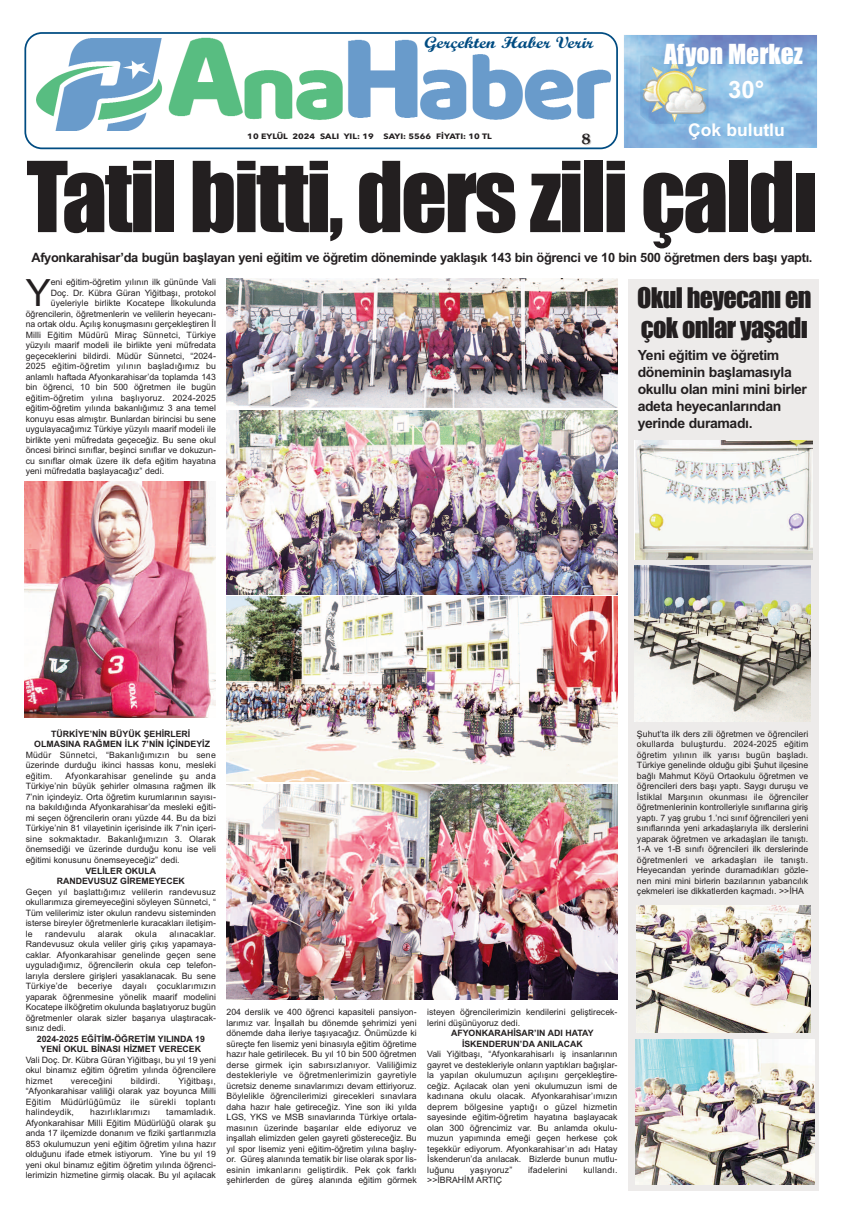
<style>
.page{position:relative;width:844px;height:1216px;background:#fff}
.page>*{position:absolute;margin:0;border:0;box-sizing:border-box;transform-origin:0 0}
.t1{font:90.12px "Impact";letter-spacing:-.025em;color:#231f20}
.t2{font:37.54px "Arial";color:#231f20}
.t3{font:26.25px/29.8px "Impact";letter-spacing:-.025em;color:#231f20}
.t4{font:25.55px "Impact";color:#fff}
.t5{font:700 23.97px "Arial";color:#fff}
.t6{font:700 17.5px "Arial";color:#fff}
.t7{font:16.36px "Script MT Bold";color:#004c82;scale:1.17 1}
.t8{font:700 15.75px "Palatino";color:#231f20;scale:1.19 1}
.t9{font:700 14px/16.8px "Arial";letter-spacing:-.03em;color:#231f20}
.t10{font:700 12.86px "Arial";letter-spacing:-.03em;color:#231f20}
.t11{font:8.75px/10.5px "Arial";color:#231f20;text-align:justify}
.t12{font:700 8.75px/10.5px "Arial";color:#231f20;text-align:center}
.t13{font:8.75px "Arial";letter-spacing:.02em;color:#231f20}
.t14{font:700 7.79px "Avenir Next LT Pro";color:#231f20;scale:1.13 1}
</style>
<div class="page">
<svg style="left:24px;top:32px;width:593px;height:117px"></svg>
<img style="left:36px;top:39px;width:127px;height:92px">
<img style="left:164px;top:35px;width:80px;height:95px">
<img style="left:345px;top:37px;width:76px;height:93px">
<img style="left:244px;top:63px;width:102px;height:66px">
<img style="left:420px;top:54px;width:190px;height:76px">
<svg style="left:624px;top:35px;width:193px;height:113px"></svg>
<img style="left:624px;top:36px;width:192px;height:111px">
<img style="left:640px;top:56px;width:68px;height:68px">
<img style="left:25px;top:481px;width:190px;height:237px">
<img style="left:226px;top:279px;width:391px;height:128px">
<img style="left:226px;top:410px;width:391px;height:185px">
<img style="left:226px;top:596px;width:391px;height:185px">
<svg style="left:226px;top:998px;width:391px;height:2px"></svg>
<img style="left:226px;top:784px;width:391px;height:214px">
<div style="left:628px;top:280px;width:191px;height:911px;background:#edebea"></div>
<img style="left:635px;top:440px;width:177px;height:119px">
<img style="left:634px;top:566px;width:176px;height:155px">
<img style="left:636px;top:905px;width:174px;height:127px">
<img style="left:635px;top:1039px;width:179px;height:145px">
<h3 class="t7" style="left:424px;top:33px;width:146px">Gerçekten Haber Verir</h3>
<h3 class="t4" style="left:664px;top:40px;width:140px">Afyon Merkez</h3>
<h3 class="t5" style="left:727px;top:76px;width:38px">30°</h3>
<h3 class="t6" style="left:687px;top:120px;width:98px">Çok bulutlu</h3>
<h1 class="t1" style="left:26px;top:148px;width:792px">Tatil bitti, ders zili çaldı</h1>
<h3 class="t10" style="left:31px;top:250px;width:782px">Afyonkarahisar’da bugün başlayan yeni eğitim ve öğretim döneminde yaklaşık 143 bin öğrenci ve 10 bin 500 öğretmen ders başı yaptı.</h3>
<h2 class="t2" style="left:26px;top:271px;width:27px">Y</h2>
<p class="t11" style="left:51px;top:277px;width:167px">eni eğitim-öğretim yılının ilk gününde Vali</p>
<p class="t14" style="left:247px;top:133px;width:218px">10 EYLÜL 2024 SALI YIL: 19 SAYI: 5566 FİYATI: 10 TL</p>
<h3 class="t8" style="left:581px;top:129px;width:9px">8</h3>
<h3 class="t3" style="left:637px;top:284px;width:176px">Okul heyecanı en çok onlar yaşadı</h3>
<h3 class="t9" style="left:637px;top:347px;width:171px">Yeni eğitim ve öğretim döneminin başlamasıyla okullu olan mini mini birler adeta heyecanlarından yerinde duramadı.</h3>
<p class="t11" style="left:51px;top:287px;width:167px">Doç. Dr. Kübra Güran Yiğitbaşı, protokol</p>
<p class="t11" style="left:51px;top:298px;width:167px">üyeleriyle birlikte Kocatepe İlkokulunda</p>
<p class="t11" style="left:26px;top:308px;width:192px">öğrencilerin, öğretmenlerin ve velilerin heyecanı-</p>
<p class="t11" style="left:26px;top:319px;width:192px">na ortak oldu. Açılış konuşmasını gerçekleştiren İl</p>
<p class="t11" style="left:26px;top:329px;width:192px">Milli Eğitim Müdürü Miraç Sünnetci, Türkiye</p>
<p class="t11" style="left:26px;top:340px;width:192px">yüzyılı maarif modeli ile birlikte yeni müfredata</p>
<p class="t11" style="left:26px;top:350px;width:192px">geçeceklerini bildirdi. Müdür Sünnetci, “2024-</p>
<p class="t13" style="left:26px;top:361px;width:192px">2025 eğitim-öğretim yılının başladığımız bu</p>
<p class="t11" style="left:26px;top:371px;width:192px">anlamlı haftada Afyonkarahisar’da toplamda 143</p>
<p class="t11" style="left:26px;top:382px;width:192px">bin öğrenci, 10 bin 500 öğretmen ile bugün</p>
<p class="t13" style="left:26px;top:392px;width:192px">eğitim-öğretim yılına başlıyoruz. 2024-2025</p>
<p class="t11" style="left:26px;top:403px;width:192px">eğitim-öğretim yılında bakanlığımız 3 ana temel</p>
<p class="t11" style="left:26px;top:413px;width:192px">konuyu esas almıştır. Bunlardan birincisi bu sene</p>
<p class="t11" style="left:26px;top:424px;width:192px">uygulayacağımız Türkiye yüzyılı maarif modeli ile</p>
<p class="t11" style="left:26px;top:434px;width:192px">birlikte yeni müfredata geçeceğiz. Bu sene okul</p>
<p class="t11" style="left:26px;top:445px;width:192px">öncesi birinci sınıflar, beşinci sınıflar ve dokuzun-</p>
<p class="t11" style="left:26px;top:455px;width:192px">cu sınıflar olmak üzere ilk defa eğitim hayatına</p>
<p class="t11" style="left:26px;top:466px;width:140px">yeni müfredatla başlayacağız” dedi.</p>
<p class="t12" style="left:34px;top:728px;width:177px">TÜRKİYE’NİN BÜYÜK ŞEHİRLERİ<br>OLMASINA RAĞMEN İLK 7’NİN İÇİNDEYİZ</p>
<p class="t11" style="left:26px;top:749px;width:192px">Müdür Sünnetci, “Bakanlığımızın bu sene üzerinde durduğu ikinci hassas konu, mesleki eğitim.</p>
<p class="t11" style="left:26px;top:770px;width:192px;text-indent:40px">Afyonkarahisar genelinde şu anda Türkiye’nin büyük şehirler olmasına rağmen ilk 7’nin içindeyiz. Orta öğretim kurumlarının sayısı&shy;na bakıldığında Afyonkarahisar’da mesleki eğiti&shy;mi seçen öğrencilerin oranı yüzde 44. Bu da bizi Türkiye’nin 81 vilayetinin içerisinde ilk 7’nin içeri&shy;sine sokmaktadır. Bakanlığımızın 3. Olarak önemsediği ve üzerinde durduğu konu ise veli eğitimi konusunu önemseyeceğiz” dedi.</p>
<p class="t12" style="left:57px;top:865px;width:130px">VELİLER OKULA<br>RANDEVUSUZ GİREMEYECEK</p>
<p class="t11" style="left:26px;top:886px;width:192px">Geçen yıl başlattığımız velilerin randevusuz okullarımıza giremeyeceğini söyleyen Sünnetci, “ Tüm velilerimiz ister okulun randevu sisteminden isterse bireyler öğretmenlerle kuracakları iletişim&shy;le</p>
<p class="t11" style="left:26px;top:928px;width:192px;text-indent:144px">alınacaklar.<br>Randevusuz okula veliler giriş çıkış yapamaya&shy;caklar. Afyonkarahisar genelinde geçen sene uyguladığımız, öğrencilerin okula cep telefon&shy;larıyla derslere girişleri yasaklanacak. Bu sene Türkiye’de beceriye dayalı çocuklarımızın yaparak öğrenmesine yönelik maarif modelini Kocatepe ilköğretim okulunda başlatıyoruz bugün öğretmenler olarak sizler başarıya ulaştıracak&shy;sınız dedi.</p>
<p class="t12" style="left:37px;top:1033px;width:170px">2024-2025 EĞİTİM-ÖĞRETİM YILINDA 19<br>YENİ OKUL BİNASI HİZMET VERECEK</p>
<p class="t11" style="left:26px;top:1054px;width:192px">Vali Doç. Dr. Kübra Güran Yiğitbaşı, bu yıl 19 yeni okul binamız eğitim öğretim yılında öğrencilere hizmet</p>
<p class="t13" style="left:45px;top:928px;width:41px">randevulu</p>
<p class="t11" style="left:98px;top:928px;width:26px">alarak</p>
<p class="t11" style="left:135px;top:928px;width:23px">okula</p>
<p class="t11" style="left:26px;top:1075px;width:192px;text-indent:153px">Yiğitbaşı, “Afyonkarahisar valiliği olarak yaz boyunca Milli Eğitim Müdürlüğümüz ile sürekli toplantı halindeydik,</p>
<p class="t13" style="left:71px;top:1075px;width:43px">vereceğini</p>
<p class="t13" style="left:131px;top:1075px;width:31px">bildirdi.</p>
<p class="t11" style="left:26px;top:1106px;width:192px;text-indent:141px">tamamladık.<br>Afyonkarahisar Milli Eğitim Müdürlüğü olarak şu anda 17 ilçemizde donanım ve fiziki şartlarımızla 853 okulumuzun yeni eğitim öğretim yılına hazır olduğunu ifade etmek istiyorum. Yine bu yıl 19 yeni okul binamız eğitim öğretim yılında öğrenci&shy;lerimizin hizmetine girmiş olacak. Bu yıl açılacak</p>
<p class="t13" style="left:90px;top:1106px;width:61px">hazırlıklarımızı</p>
<p class="t11" style="left:226px;top:1007px;width:192px">204 derslik ve 400 öğrenci kapasiteli pansiyon&shy;larımız var. İnşallah bu dönemde şehrimizi yeni dönemde daha ileriye taşıyacağız. Önümüzde ki süreçte fen lisemiz yeni binasıyla eğitim öğretime hazır hale getirilecek. Bu yıl 10 bin 500 öğretmen derse girmek için sabırsızlanıyor. Valiliğimiz destekleriyle ve öğretmenlerimizin gayretiyle ücretsiz deneme sınavlarımızı devam ettiriyoruz.<br>Böylelikle öğrencilerimizi girecekleri sınavlara daha hazır hale getireceğiz. Yine son iki yılda LGS, YKS ve MSB sınavlarında Türkiye ortala&shy;masının üzerinde başarılar elde ediyoruz ve inşallah elimizden gelen gayreti göstereceğiz. Bu yıl spor lisemiz yeni eğitim-öğretim yılına başlıy&shy;or. Güreş alanında tematik bir lise olarak spor lis&shy;esinin imkanlarını geliştirdik. Pek çok farklı şehirlerden de güreş alanında eğitim görmek</p>
<p class="t11" style="left:427px;top:1007px;width:192px">isteyen öğrencilerimizin kendilerini geliştirecek&shy;lerini düşünüyoruz dedi.</p>
<p class="t12" style="left:451px;top:1028px;width:144px">AFYONKARAHİSAR’IN ADI HATAY<br>İSKENDERUN’DA ANILACAK</p>
<p class="t11" style="left:427px;top:1049px;width:192px">Vali Yiğitbaşı, “Afyonkarahisarlı iş insanlarının gayret ve destekleriyle onların yaptıkları bağışlar&shy;la yapılan okulumuzun açılışını gerçekleştire&shy;ceğiz. Açılacak olan yeni okulumuzun ismi de kadınana okulu olacak. Afyonkarahisar’ımızın deprem bölgesine yaptığı o güzel hizmetin sayesinde eğitim-öğretim hayatına başlayacak olan 300 öğrencimiz var. Bu anlamda okulu&shy;muzun yapımında emeği geçen herkese çok teşekkür ediyorum. Afyonkarahisar’ın adı Hatay İskenderun’da anılacak. Bizlerde bunun mutlu&shy;luğunu</p>
<p class="t13" style="left:470px;top:1164px;width:44px">yaşıyoruz”</p>
<p class="t13" style="left:528px;top:1164px;width:41px">ifadelerini</p>
<p class="t13" style="left:583px;top:1164px;width:36px">kullandı.</p>
<p class="t11" style="left:427px;top:1175px;width:76px">&gt;&gt;İBRAHİM ARTIÇ</p>
<p class="t11" style="left:636px;top:728px;width:173px">Şuhut’ta ilk ders zili öğretmen ve öğrencileri okullarda buluşturdu. 2024-2025 eğitim öğretim yılının ilk yarısı bugün başladı.<br>Türkiye genelinde olduğu gibi Şuhut ilçesine bağlı Mahmut Köyü Ortaokulu öğretmen ve öğrencileri ders başı yaptı. Saygı duruşu ve İstiklal Marşının okunması ile öğrenciler öğretmenlerinin kontrolleriyle sınıflarına giriş yaptı. 7 yaş grubu 1.’nci sınıf öğrencileri yeni sınıflarında yeni arkadaşlarıyla ilk derslerini yaparak öğretmen ve arkadaşları ile tanıştı.<br>1-A ve 1-B sınıfı öğrencileri ilk derslerinde öğretmenleri ve arkadaşları ile tanıştı.<br>Heyecandan yerinde duramadıkları gözle&shy;nen mini mini birlerin bazılarının yabancılık çekmeleri ise dikkatlerden kaçmadı. &gt;&gt;İHA</p>
</div>
